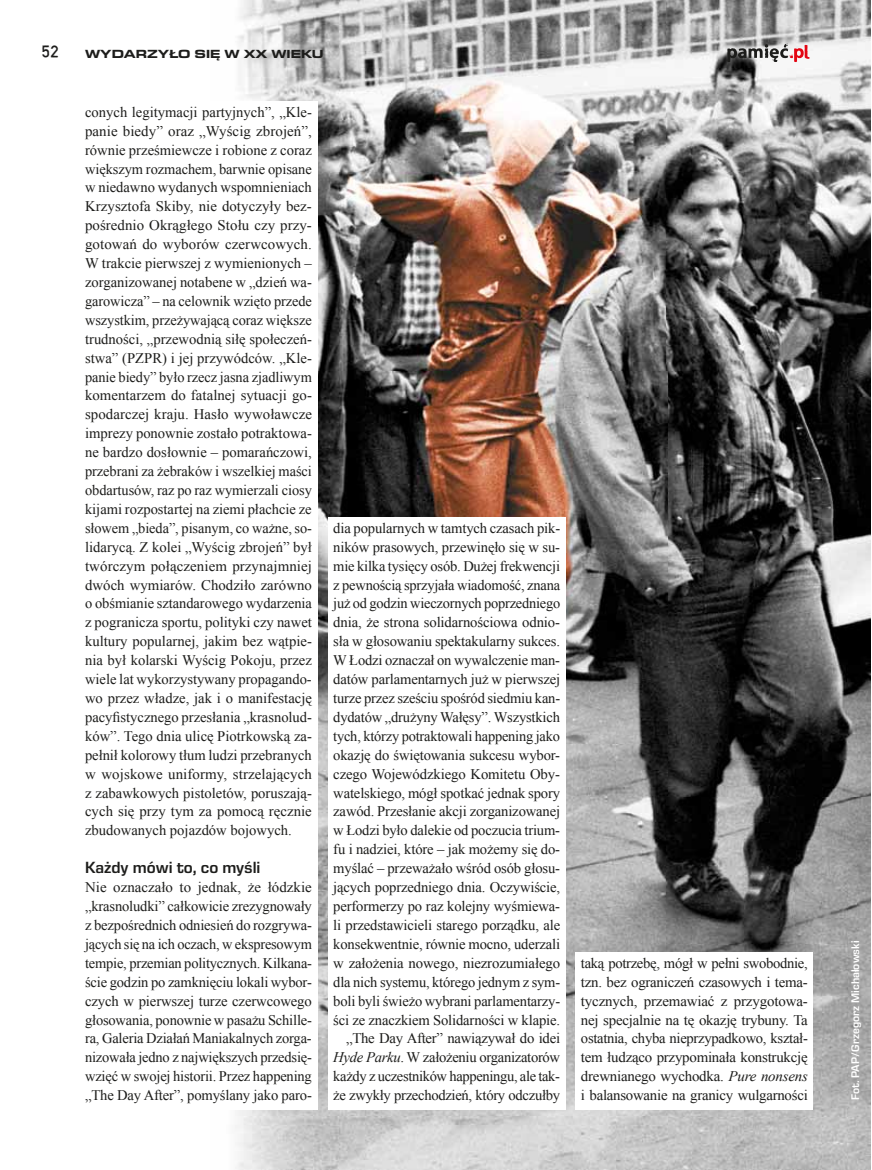
<style>
.page{position:relative;width:872px;height:1170px;background:#fff}
.page>*{position:absolute;margin:0;border:0;box-sizing:border-box;transform-origin:0 0}
.t1{font:600 16.5px "Eurostile Next LT Pro";color:#1d1d1b}
.t2{font:14.7px/18.9px "Times New Roman";letter-spacing:-.01em;color:#1d1d1b;text-align:justify}
.t3{font:700 expanded 12px "Eurostile Next LT Pro";color:#1d1d1b}
.t4{font:12px "Copystruct Normal";color:#1d1d1b}
.t5{font:600 11.25px "Eurostile Next LT Pro";color:#fff}
.s1{font-style:italic}
</style>
<div class="page">
<img style="left:235px;top:0;width:635px;height:1169px">
<div style="left:80px;top:101px;width:237px;height:1008px;background:#fff"></div>
<div style="left:328px;top:517px;width:237px;height:592px;background:#fff"></div>
<div style="left:576px;top:952px;width:237px;height:157px;background:#fff"></div>
<svg style="left:727px;top:43px;width:82px;height:19px"></svg>
<p class="t4" style="left:43px;top:44px;width:19px">52</p>
<p class="t3" style="left:85px;top:47px;width:240px">WYDARZYŁO SIĘ W XX WIEKU</p>
<p class="t2" style="left:85px;top:102px;width:228px">conych legitymacji partyjnych”, „Kle&shy;panie biedy” oraz „Wyścig zbrojeń”, równie prześmiewcze i robione z coraz większym rozmachem, barwnie opisane w niedawno wydanych wspomnieniach Krzysztofa Skiby, nie dotyczyły bez&shy;pośrednio Okrągłego Stołu czy przy&shy;gotowań do wyborów czerwcowych.<br>W trakcie pierwszej z wymienionych – zorganizowanej notabene w „dzień wa&shy;garowicza” – na celownik wzięto przede wszystkim, przeżywającą coraz większe trudności, „przewodnią siłę społeczeń&shy;stwa” (PZPR) i jej przywódców. „Kle&shy;panie biedy” było rzecz jasna zjadliwym komentarzem do fatalnej sytuacji go&shy;spodarczej kraju. Hasło wywoławcze imprezy ponownie zostało potraktowa&shy;ne bardzo dosłownie – pomarańczowi, przebrani za żebraków i wszelkiej maści obdartusów, raz po raz wymierzali ciosy kijami rozpostartej na ziemi płachcie ze słowem „bieda”, pisanym, co ważne, so&shy;lidarycą. Z kolei „Wyścig zbrojeń” był twórczym połączeniem przynajmniej dwóch wymiarów. Chodziło zarówno o obśmianie sztandarowego wydarzenia z pogranicza sportu, polityki czy nawet kultury popularnej, jakim bez wątpie&shy;nia był kolarski Wyścig Pokoju, przez wiele lat wykorzystywany propagando&shy;wo przez władze, jak i o manifestację pacyfistycznego przesłania „krasnolud&shy;ków”. Tego dnia ulicę Piotrkowską za&shy;pełnił kolorowy tłum ludzi przebranych w wojskowe uniformy, strzelających z zabawkowych pistoletów, poruszają&shy;cych się przy tym za pomocą ręcznie zbudowanych pojazdów bojowych.</p>
<p class="t1" style="left:85px;top:858px;width:177px">Każdy mówi to, co myśli</p>
<p class="t2" style="left:85px;top:877px;width:228px">Nie oznaczało to jednak, że łódzkie „krasnoludki” całkowicie zrezygnowały z bezpośrednich odniesień do rozgrywa&shy;jących się na ich oczach, w ekspresowym tempie, przemian politycznych. Kilkana&shy;ście godzin po zamknięciu lokali wybor&shy;czych w pierwszej turze czerwcowego głosowania, ponownie w pasażu Schille&shy;ra, Galeria Działań Maniakalnych zorga&shy;nizowała jedno z największych przedsię&shy;wzięć w swojej historii. Przez happening „The Day After”, pomyślany jako paro-</p>
<p class="t2" style="left:333px;top:518px;width:228px;text-align:right">dia popularnych w tamtych czasach pik&shy;ników prasowych, przewinęło się w su&shy;mie kilka tysięcy osób. Dużej frekwencji z pewnością sprzyjała wiadomość, znana już od godzin wieczornych poprzedniego dnia, że strona solidarnościowa odnio&shy;sła w głosowaniu spektakularny sukces.<br>W Łodzi oznaczał on wywalczenie man&shy;datów parlamentarnych już w pierwszej turze przez sześciu spośród siedmiu kan&shy;dydatów „drużyny Wałęsy”. Wszystkich tych, którzy potraktowali happening jako okazję do świętowania sukcesu wybor&shy;czego Wojewódzkiego Komitetu Oby&shy;watelskiego, mógł spotkać jednak spory zawód. Przesłanie akcji zorganizowanej w Łodzi było dalekie od poczucia trium&shy;fu i nadziei, które – jak możemy się do&shy;myślać – przeważało wśród osób głosu&shy;jących poprzedniego dnia. Oczywiście, performerzy po raz kolejny wyśmiewa&shy;li przedstawicieli starego porządku, ale konsekwentnie, równie mocno, uderzali w założenia nowego, niezrozumiałego dla nich systemu, którego jednym z sym&shy;boli byli świeżo wybrani parlamentarzy&shy;ści ze znaczkiem Solidarności w klapie. „The Day After” nawiązywał do idei <span class="s1">Hyde Parku</span>. W założeniu organizatorów każdy z uczestników happeningu, ale tak&shy;że zwykły przechodzień, który odczułby</p>
<p class="t2" style="left:581px;top:953px;width:228px">taką potrzebę, mógł w pełni swobodnie, tzn. bez ograniczeń czasowych i tema&shy;tycznych, przemawiać z przygotowa&shy;nej specjalnie na tę okazję trybuny. Ta ostatnia, chyba nieprzypadkowo, kształ&shy;tem łudząco przypominała konstrukcję drewnianego wychodka. <span class="s1">Pure nonsens </span>i balansowanie na granicy wulgarności</p>
<p class="t5" style="left:849px;top:1100px;width:161px;rotate:-90deg">Fot. PAP/Grzegorz Michałowski</p>
</div>
